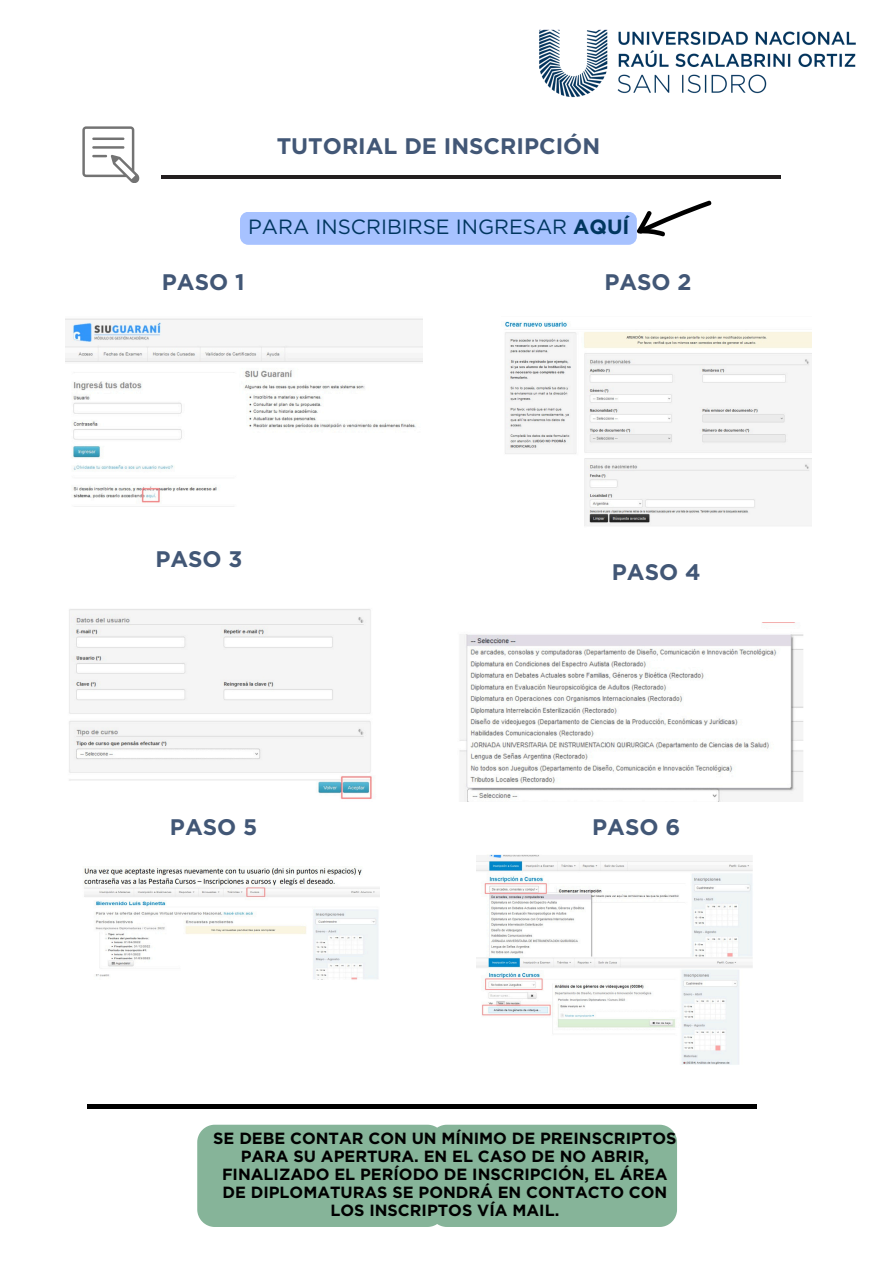
<style>
.page{position:relative;width:894px;height:1264px;background:#fff}
.page>*{position:absolute;margin:0;border:0;box-sizing:border-box;transform-origin:0 0}
.t1{font:700 22.5px "Gotham";color:#425776}
.t2{font:20.55px "Gotham";color:#00365f}
.t3{font:700 16.2px/18px "Gotham";color:#000;text-align:center}
.s1{font-weight:700}
</style>
<div class="page">
<img style="left:539px;top:29px;width:317px;height:69px">
<svg style="left:82px;top:126px;width:57px;height:57px"></svg>
<hr style="left:161px;top:176px;width:619px;height:3px;background:#231f20">
<img style="left:66px;top:318px;width:357px;height:185px">
<img style="left:505px;top:321px;width:306px;height:205px">
<img style="left:69px;top:609px;width:303px;height:190px">
<img style="left:459px;top:622px;width:345px;height:179px">
<img style="left:83px;top:866px;width:297px;height:114px">
<img style="left:476px;top:854px;width:277px;height:211px">
<hr style="left:87px;top:1104px;width:669px;height:4px;background:#000">
<div style="left:240px;top:212px;width:396px;height:33px;background:#a7c2ff;border-radius:8px"></div>
<div style="left:197px;top:1124px;width:479px;height:102px;background:#86b499"></div>
<svg style="left:630px;top:200px;width:82px;height:45px"></svg>
<p class="t1" style="left:276px;top:133px;width:325px">TUTORIAL DE INSCRIPCIÓN</p>
<h1 class="t2" style="left:248px;top:214px;width:382px">PARA INSCRIBIRSE INGRESAR <span class="s1">AQUÍ</span></h1>
<p class="t1" style="left:162px;top:268px;width:84px">PASO 1</p>
<h1 class="t1" style="left:155px;top:545px;width:89px">PASO 3</h1>
<h1 class="t1" style="left:170px;top:813px;width:89px">PASO 5</h1>
<p class="t1" style="left:604px;top:268px;width:89px">PASO 2</p>
<p class="t1" style="left:611px;top:559px;width:90px">PASO 4</p>
<h1 class="t1" style="left:592px;top:813px;width:89px">PASO 6</h1>
<p class="t3" style="left:213px;top:1129px;width:464px">SE DEBE CONTAR CON UN MÍNIMO DE PREINSCRIPTOS PARA SU APERTURA. EN EL CASO DE NO ABRIR, FINALIZADO EL PERÍODO DE INSCRIPCIÓN, EL ÁREA DE DIPLOMATURAS SE PONDRÁ EN CONTACTO CON LOS INSCRIPTOS VÍA MAIL.</p>
</div>
